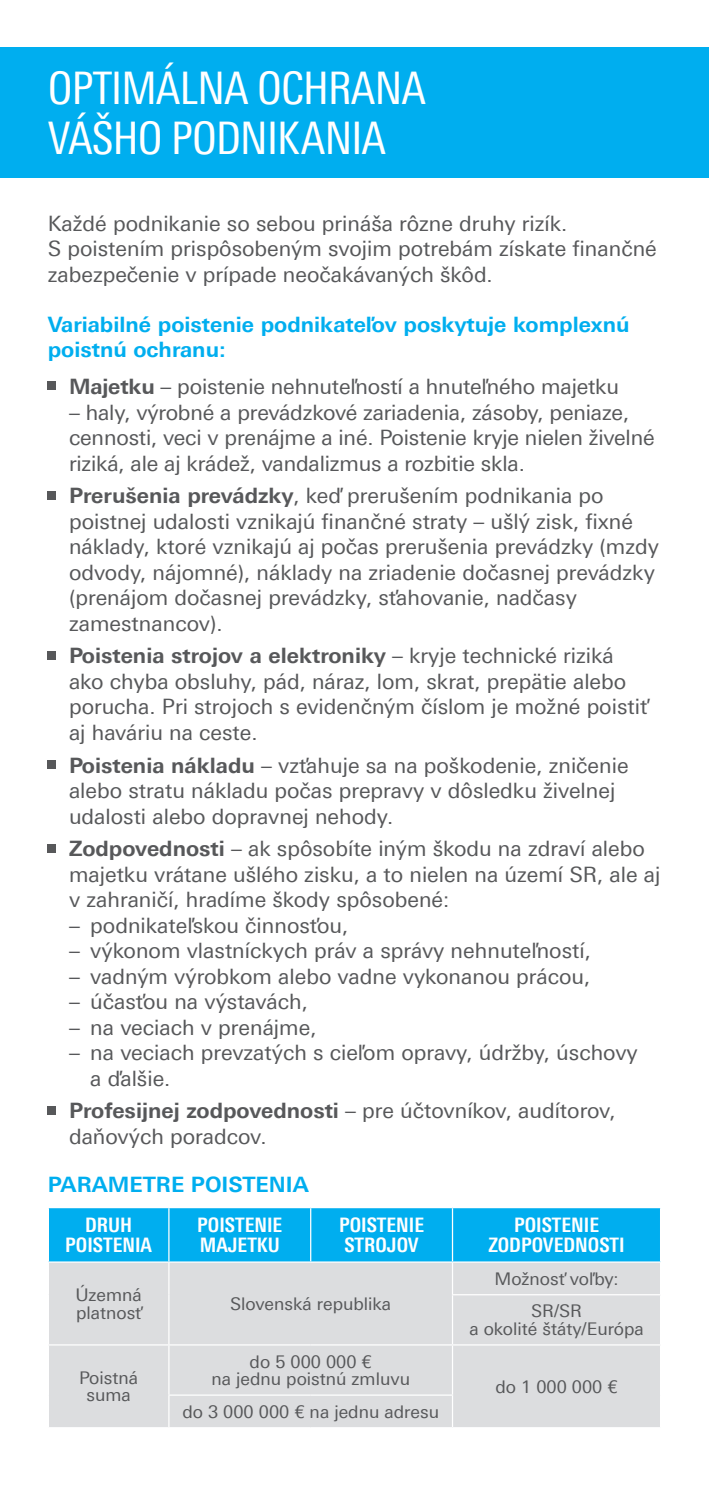
<style>
.page{position:relative;width:709px;height:1489px;background:#fff}
.page>*{position:absolute;margin:0;border:0;box-sizing:border-box;transform-origin:0 0}
.t1{font:45px/50px "Linotype Univers 420 Cn";letter-spacing:-.02em;color:#fff}
.t2{font:21.25px/25.5px "Linotype Univers 430";color:#57585a}
.t3{font:700 21.25px/25px "Linotype Univers 630";color:#00aeef}
.t4{font:700 21.25px "Linotype Univers 630";color:#57585a}
.t5{font:700 20px/20px "Linotype Univers 620 Cn";color:#fff;text-align:center}
.t6{font:17.5px/17.5px "Linotype Univers 430";color:#57585a;text-align:center}
.s1{font-family:"Linotype Univers 630";font-weight:700}
.s2{font-family:"Linotype Univers 430";font-weight:400}
</style>
<div class="page">
<div style="left:0;top:48px;width:709px;height:130px;background:#00aeef"></div>
<div style="left:48px;top:382px;width:8px;height:8px;background:#57585a"></div>
<div style="left:48px;top:491px;width:8px;height:8px;background:#57585a"></div>
<div style="left:48px;top:651px;width:8px;height:8px;background:#57585a"></div>
<div style="left:48px;top:760px;width:8px;height:8px;background:#57585a"></div>
<div style="left:48px;top:843px;width:8px;height:9px;background:#57585a"></div>
<div style="left:48px;top:1106px;width:8px;height:8px;background:#57585a"></div>
<div style="left:49px;top:1208px;width:611px;height:53px;background:#00aeef"></div>
<div style="left:49px;top:1262px;width:611px;height:164px;background:#dcdddf"></div>
<hr style="left:168px;top:1208px;width:1px;height:53px;background:#fff">
<hr style="left:310px;top:1208px;width:1px;height:53px;background:#fff">
<hr style="left:452px;top:1208px;width:1px;height:53px;background:#fff">
<hr style="left:168px;top:1262px;width:1px;height:32px;background:#fff">
<hr style="left:452px;top:1262px;width:1px;height:31px;background:#fff">
<hr style="left:168px;top:1294px;width:1px;height:50px;background:#fff">
<hr style="left:452px;top:1293px;width:209px;height:2px;background:#fff">
<hr style="left:452px;top:1295px;width:1px;height:49px;background:#fff">
<hr style="left:48px;top:1344px;width:121px;height:1px;background:#fff">
<hr style="left:169px;top:1344px;width:142px;height:1px;background:#fff">
<hr style="left:168px;top:1345px;width:1px;height:49px;background:#fff">
<hr style="left:311px;top:1344px;width:141px;height:1px;background:#fff">
<hr style="left:452px;top:1344px;width:209px;height:1px;background:#fff">
<hr style="left:452px;top:1345px;width:1px;height:49px;background:#fff">
<hr style="left:168px;top:1394px;width:143px;height:1px;background:#fff">
<hr style="left:168px;top:1395px;width:1px;height:31px;background:#fff">
<hr style="left:311px;top:1394px;width:142px;height:1px;background:#fff">
<hr style="left:452px;top:1395px;width:1px;height:31px;background:#fff">
<h1 class="t1" style="left:48px;top:63px;width:380px">OPTIMÁLNA OCHRANA<br>VÁŠHO PODNIKANIA</h1>
<p class="t2" style="left:48px;top:210px;width:610px">Každé podnikanie so sebou prináša rôzne druhy rizík.<br>S poistením prispôsobeným svojim potrebám získate finančné zabezpečenie v prípade neočakávaných škôd.</p>
<p class="t3" style="left:48px;top:312px;width:583px">Variabilné poistenie podnikateľov poskytuje komplexnú poistnú ochranu:</p>
<p class="t2" style="left:69px;top:374px;width:551px"><span class="s1">Majetku</span> – poistenie nehnuteľností a hnuteľného majetku</p>
<p class="t2" style="left:69px;top:399px;width:587px">– haly, výrobné a prevádzkové zariadenia, zásoby, peniaze, cennosti, veci v prenájme a iné. Poistenie kryje nielen živelné riziká, ale aj krádež, vandalizmus a rozbitie skla.</p>
<p class="t2" style="left:69px;top:483px;width:591px"><span class="s1">Prerušenia prevádzky</span>, keď prerušením podnikania po poistnej udalosti vznikajú finančné straty – ušlý zisk, fixné náklady, ktoré vznikajú aj počas prerušenia prevádzky (mzdy odvody, nájomné), náklady na zriadenie dočasnej prevádzky (prenájom dočasnej prevádzky, sťahovanie, nadčasy zamestnancov).</p>
<p class="t4" style="left:69px;top:643px;width:546px">Poistenia strojov a elektroniky <span class="s2">– kryje technické riziká</span></p>
<p class="t2" style="left:69px;top:668px;width:580px">ako chyba obsluhy, pád, náraz, lom, skrat, prepätie alebo porucha. Pri strojoch s evidenčným číslom je možné poistiť aj haváriu na ceste.</p>
<p class="t2" style="left:69px;top:752px;width:561px"><span class="s1">Poistenia nákladu</span> – vzťahuje sa na poškodenie, zničenie alebo stratu nákladu počas prepravy v dôsledku živelnej udalosti alebo dopravnej nehody.</p>
<p class="t2" style="left:69px;top:835px;width:593px"><span class="s1">Zodpovednosti</span> – ak spôsobíte iným škodu na zdraví alebo majetku vrátane ušlého zisku, a to nielen na území SR, ale aj v zahraničí, hradíme škody spôsobené:</p>
<p class="t2" style="left:69px;top:912px;width:281px">– podnikateľskou činnosťou,</p>
<p class="t2" style="left:69px;top:937px;width:523px">– výkonom vlastníckych práv a správy nehnuteľností,</p>
<p class="t2" style="left:69px;top:963px;width:523px">– vadným výrobkom alebo vadne vykonanou prácou,</p>
<p class="t2" style="left:69px;top:988px;width:240px">– účasťou na výstavách,</p>
<p class="t2" style="left:69px;top:1014px;width:249px">– na veciach v prenájme,</p>
<p class="t2" style="left:90px;top:1039px;width:549px;text-indent:-21px">– na veciach prevzatých s cieľom opravy, údržby, úschovy a ďalšie.</p>
<p class="t2" style="left:69px;top:1098px;width:548px"><span class="s1">Profesijnej zodpovednosti</span> – pre účtovníkov, audítorov, daňových poradcov.</p>
<p class="t3" style="left:48px;top:1171px;width:262px">PARAMETRE POISTENIA</p>
<p class="t5" style="left:65px;top:1214px;width:88px">DRUH<br>POISTENIA</p>
<p class="t5" style="left:197px;top:1214px;width:86px;text-align:left">POISTENIE<br>MAJETKU</p>
<p class="t5" style="left:339px;top:1214px;width:86px;text-align:left">POISTENIE<br>STROJOV</p>
<p class="t5" style="left:488px;top:1214px;width:138px">POISTENIE<br>ZODPOVEDNOSTI</p>
<p class="t6" style="left:75px;top:1285px;width:68px;text-align:left">Územná platnosť</p>
<p class="t6" style="left:494px;top:1261px;width:126px;line-height:32.8px">Možnosť voľby:<br>SR/SR</p>
<p class="t6" style="left:469px;top:1319px;width:176px">a okolité štáty/Európa</p>
<p class="t6" style="left:230px;top:1294px;width:163px">Slovenská republika</p>
<p class="t6" style="left:79px;top:1368px;width:60px">Poistná suma</p>
<p class="t6" style="left:211px;top:1352px;width:200px">do 5 000 000 €<br>na jednu poistnú zmluvu</p>
<p class="t6" style="left:182px;top:1402px;width:258px">do 3 000 000 € na jednu adresu</p>
<p class="t6" style="left:495px;top:1377px;width:124px">do 1 000 000 €</p>
</div>
